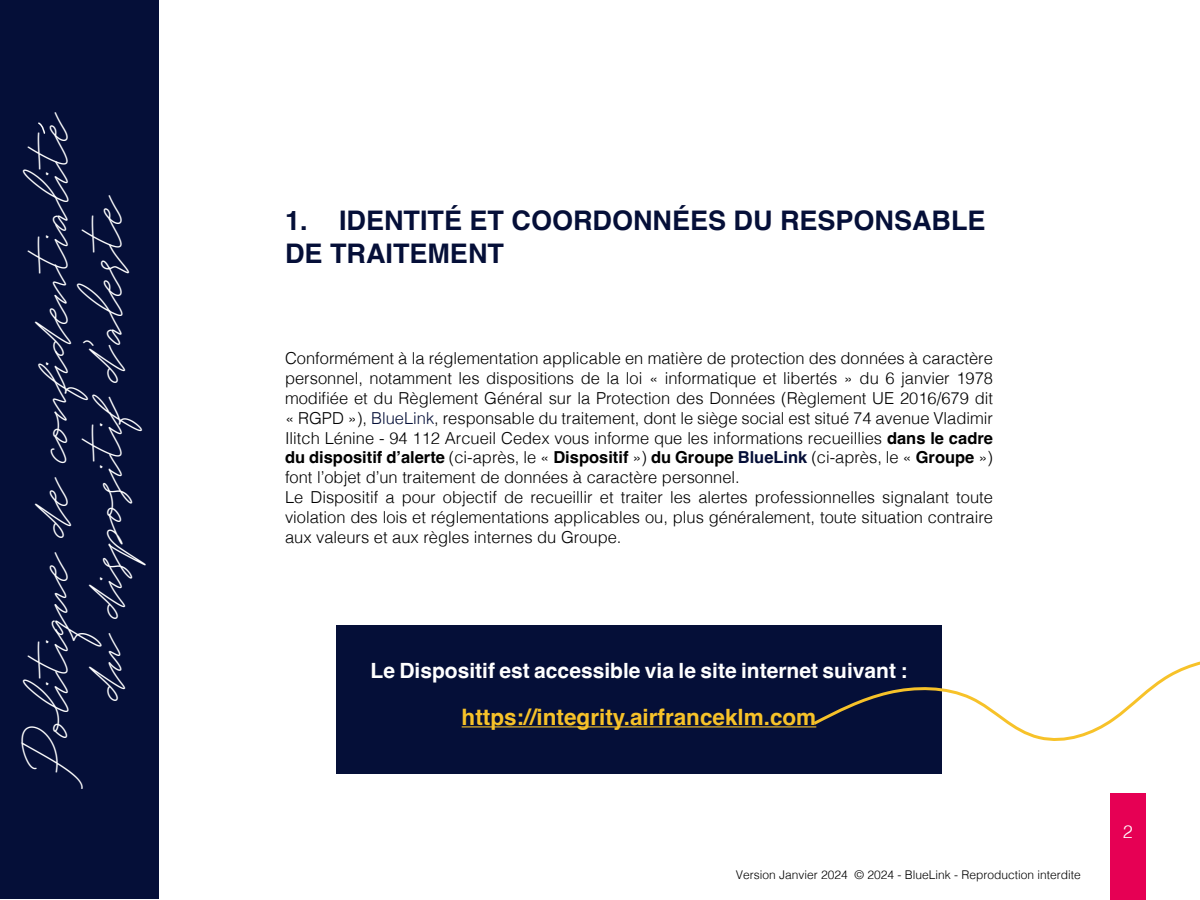
<style>
.page{position:relative;width:1200px;height:900px;background:#fff}
.page>*{position:absolute;margin:0;border:0;box-sizing:border-box;transform-origin:0 0}
.t1{font:45px/54px "White Angelica";color:#fff;text-align:center}
.t2{font:700 27px/32.4px "Helvetica";color:#050f38}
.t3{font:700 22.5px "Helvetica";color:#f7c229}
.t4{font:700 21px "Helvetica";color:#fff}
.t5{font:300 18px "Helvetica";color:#fff}
.t6{font:300 16.5px/19.8px "Helvetica";color:#000}
.t7{font:300 12px "Helvetica";color:#000}
.s1{color:#050f38}
.s2{font-weight:700}
.s3{font-weight:700;color:#050f38}
</style>
<div class="page">
<div style="left:1110px;top:794px;width:36px;height:106px;background:#e60054"></div>
<div style="left:1px;top:1px;width:158px;height:898px;background:#050f38"></div>
<div style="left:336px;top:626px;width:606px;height:148px;background:#050f38"></div>
<hr style="left:462px;top:726px;width:354px;height:1px;background:#f7c229">
<svg style="left:810px;top:661px;width:390px;height:80px"></svg>
<svg style="left:38px;top:122px;width:8px;height:12px"></svg>
<h1 class="t1" style="left:25px;top:780px;width:675px;rotate:-90deg">Politique de confidentialité du dispositifd’alerte</h1>
<h2 class="t2" style="left:285px;top:208px;width:702px">1. IDENTITÉ ET COORDONNÉES DU RESPONSABLE<br>DE TRAITEMENT</h2>
<p class="t6" style="left:285px;top:347px;width:710px">Conformément à la réglementation applicable en matière de protection des données à caractère personnel, notamment les dispositions de la loi « informatique et libertés » du 6 janvier 1978 modifiée et du Règlement Général sur la Protection des Données (Règlement UE 2016/679 dit « RGPD »), <span class="s1">BlueLink</span>, responsable du traitement, dont le siège social est situé 74 avenue Vladimir Ilitch Lénine - 94 112 Arcueil Cedex vous informe que les informations recueillies <span class="s2">dans le cadre du dispositif d’alerte</span> (ci-après, le « <span class="s2">Dispositif</span> ») <span class="s2">du Groupe</span> <span class="s3">BlueLink</span> (ci-après, le « <span class="s2">Groupe</span> ») font l’objet d’un traitement de données à caractère personnel.<br>Le Dispositif a pour objectif de recueillir et traiter les alertes professionnelles signalant toute violation des lois et réglementations applicables ou, plus généralement, toute situation contraire aux valeurs et aux règles internes du Groupe.</p>
<p class="t4" style="left:371px;top:658px;width:539px">Le Dispositif est accessible via le site internet suivant :</p>
<h3 class="t3" style="left:462px;top:704px;width:356px">https://integrity.airfranceklm.com</h3>
<p class="t7" style="left:736px;top:864px;width:347px">Version Janvier 2024 © 2024 - BlueLink - Reproduction interdite</p>
<p class="t5" style="left:1123px;top:816px;width:12px">2</p>
</div>
